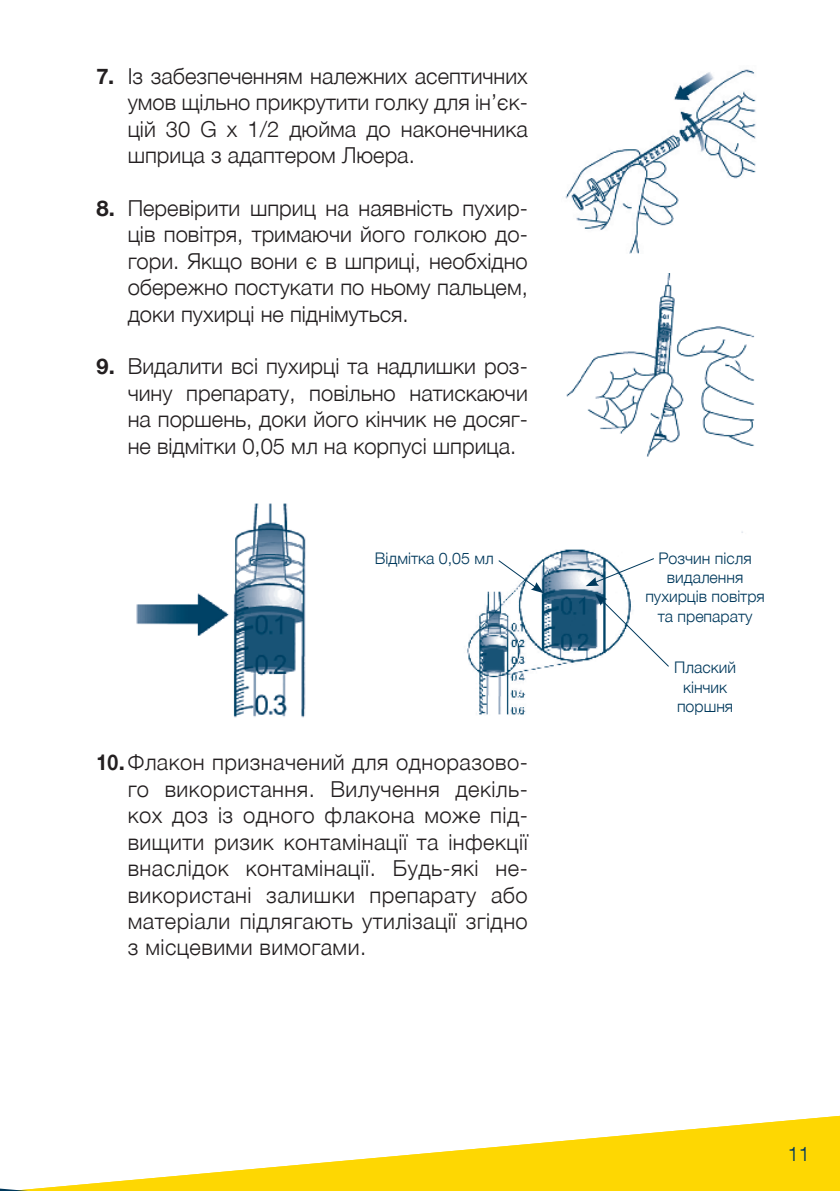
<style>
.page{position:relative;width:840px;height:1191px;background:#fff}
.page>*{position:absolute;margin:0;border:0;box-sizing:border-box;transform-origin:0 0}
.t1{font:300 22px/26.4px "Helvetica Neue LTCYR";color:#231f20;text-align:justify}
.t2{font:300 20px "Helvetica Neue LTCYR";color:#00395c}
.t3{font:300 16px/19.2px "Helvetica Neue LTCYR";color:#00395c;text-align:center}
.s1{font-weight:700}
</style>
<div class="page">
<svg style="left:228px;top:1116px;width:611px;height:75px;fill:#fed702"></svg>
<svg style="left:0;top:1171px;width:228px;height:20px"></svg>
<img style="left:565px;top:69px;width:191px;height:184px">
<img style="left:566px;top:273px;width:189px;height:184px">
<img style="left:136px;top:503px;width:170px;height:215px">
<img style="left:467px;top:531px;width:276px;height:184px">
<svg style="left:497px;top:559px;width:46px;height:34px"></svg>
<svg style="left:585px;top:557px;width:69px;height:29px"></svg>
<svg style="left:594px;top:593px;width:75px;height:75px"></svg>
<p class="t1" style="left:128px;top:63px;width:401px;text-indent:-31px"><span class="s1">7.</span> Із забезпеченням належних асептичних умов щільно прикрутити голку для ін’єк&shy;цій 30 G x 1/2 дюйма до наконечника шприца з адаптером Люера.</p>
<p class="t1" style="left:128px;top:195px;width:401px;text-indent:-31px"><span class="s1">8.</span> Перевірити шприц на наявність пухир&shy;ців повітря, тримаючи його голкою до&shy;гори. Якщо вони є в шприці, необхідно обережно постукати по ньому пальцем, доки пухирці не піднімуться.</p>
<p class="t1" style="left:128px;top:353px;width:401px;text-indent:-31px"><span class="s1">9.</span> Видалити всі пухирці та надлишки роз&shy;чину препарату, повільно натискаючи на поршень, доки його кінчик не досяг&shy;не відмітки 0,05 мл на корпусі шприца.</p>
<p class="t3" style="left:374px;top:549px;width:120px">Відмітка 0,05 мл</p>
<p class="t3" style="left:645px;top:549px;width:121px">Розчин після видалення пухирців повітря та препарату</p>
<p class="t3" style="left:674px;top:658px;width:63px">Плаский кінчик поршня</p>
<p class="t1" style="left:128px;top:749px;width:401px;text-indent:-31px"><span class="s1">10.</span>Флакон призначений для одноразово&shy;го використання. Вилучення декіль&shy;кох доз із одного флакона може під&shy;вищити ризик контамінації та інфекції внаслідок контамінації. Будь-які не&shy;використані залишки препарату або матеріали підлягають утилізації згідно з місцевими вимогами.</p>
<p class="t2" style="left:787px;top:1143px;width:24px">11</p>
</div>
